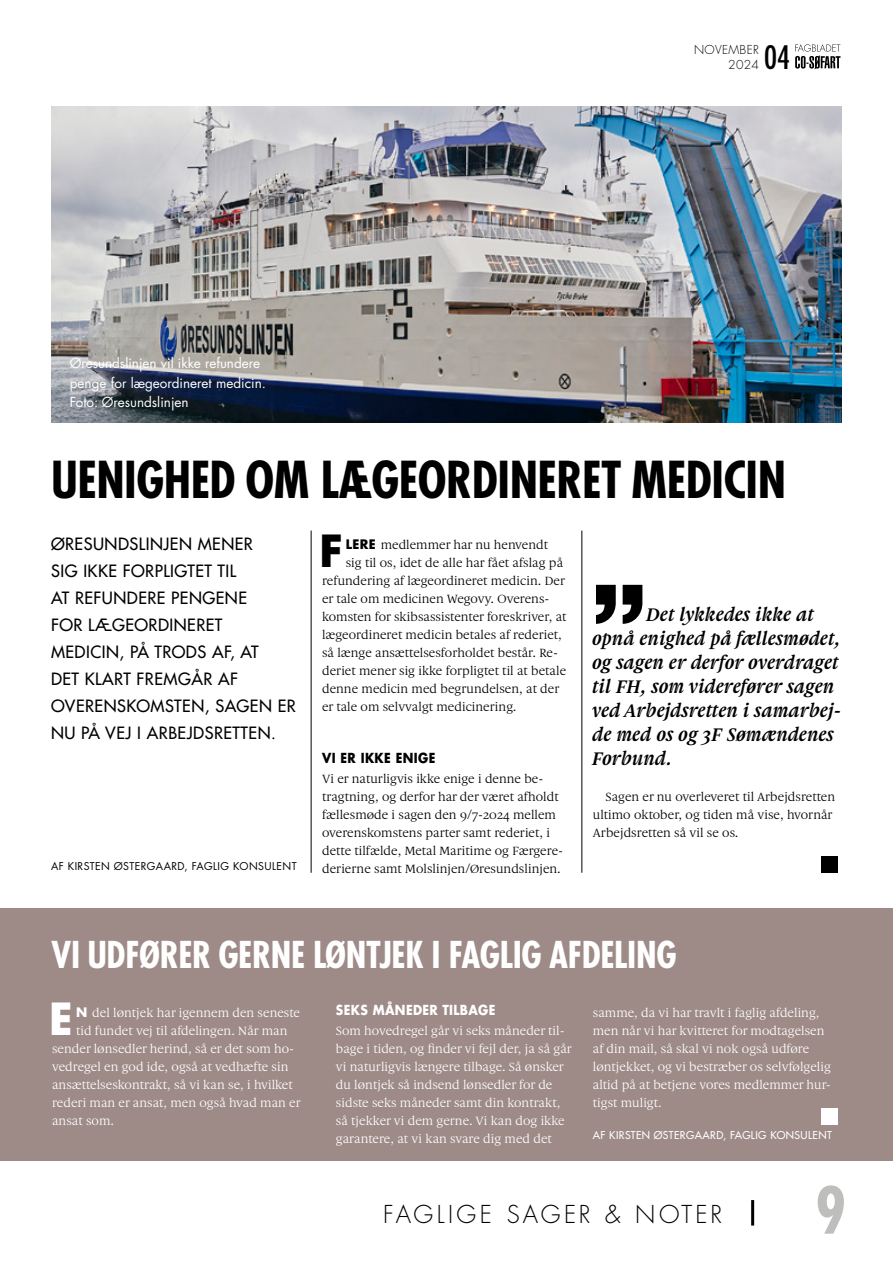
<style>
.page{position:relative;width:893px;height:1263px;background:#fff}
.page>*{position:absolute;margin:0;border:0;box-sizing:border-box;transform-origin:0 0}
.citat_-_med{font:900 108px "Helvetica LT Std";color:#000}
.slut-firkant__punktum{font:900 79.5px "Helvetica LT Std";color:#000}
.slut-firkant__punktum-2{font:900 79.5px "Helvetica LT Std";color:#fff}
.t1{font:700 condensed 63px "Futura LT Pro";color:#bebebd}
.overskrift_2{font:700 condensed 49.5px "Futura LT Pro";letter-spacing:-.01em;color:#000}
.brod_uncial_1_ord-fremhævet{font:700 43.05px "Futura LT Pro";color:#000}
.brod_uncial_1_ord-fremhævet-2{font:700 43.05px "Futura LT Pro";color:#fff}
.overskrift_3{font:700 condensed 36px "Futura LT Pro";letter-spacing:-.01em;color:#fff}
.t2{font:500 condensed 31.5px "Futura LT Pro";color:#000}
.t3{font:300 24px "Futura LT Pro";letter-spacing:.135em;color:#000}
.citat_-_med-2{font:italic 700 19.5px/24px "Gauthier FY";color:#000}
.Underrubrik{font:500 16.5px/27px "Futura LT Pro";letter-spacing:.03em;color:#000}
.billedtekst{font:13.5px/19.5px "Futura LT Pro";color:#fff}
.mellemrubrik{font:700 13.5px "Futura LT Pro";letter-spacing:.03em;color:#fff;scale:.9 1}
.mellemrubrik-2{font:700 13.5px "Futura LT Pro";letter-spacing:.03em;color:#000;scale:.9 1}
.brod_uden-indryk{font:12.75px/18px "Gauthier FY";letter-spacing:.005em;color:#fff}
.brod_uncial_1_ord-fremhævet-3{font:12.75px "Gauthier FY";letter-spacing:.005em;color:#000}
.brod_uden-indryk-2{font:12.75px/18px "Gauthier FY";letter-spacing:.005em;color:#000}
.brod_uncial_1_ord-fremhævet-4{font:12.75px "Gauthier FY";letter-spacing:.005em;color:#fff}
.brod_m-indryk{font:12.75px/18px "Gauthier FY";letter-spacing:.005em;color:#000}
.t4{font:300 12px/14.5px "Futura LT Pro";letter-spacing:.03em;color:#000;text-align:right}
.fotograf-forfatter{font:10.5px "Futura LT Pro";letter-spacing:.04em;color:#000}
.Fotograf-forfatter-HVID{font:500 10.5px "Futura LT Pro";letter-spacing:.04em;color:#fff}
.s1{font-family:"Futura LT Pro";font-weight:700}
</style>
<div class="page">
<img style="left:51px;top:106px;width:791px;height:317px">
<div style="left:0;top:909px;width:893px;height:252px;background:#9e8b88"></div>
<hr style="left:311px;top:531px;width:1px;height:342px;background:#000">
<hr style="left:582px;top:531px;width:1px;height:342px;background:#000">
<svg style="left:795px;top:44px;width:45px;height:25px"></svg>
<hr style="left:751px;top:1200px;width:3px;height:25px;background:#000">
<p class="billedtekst" style="left:70px;top:353px;width:198px">Øresundslinjen vil ikke refundere penge for lægeordineret medicin.<br>Foto: Øresundslinjen</p>
<p class="t4" style="left:694px;top:43px;width:66px">NOVEMBER<br>2024</p>
<h3 class="t2" style="left:764px;top:35px;width:28px">04</h3>
<p class="overskrift_2" style="left:51px;top:446px;width:736px">UENIGHED OM LÆGEORDINERET MEDICIN</p>
<p class="Underrubrik" style="left:51px;top:529px;width:246px">ØRESUNDSLINJEN MENER<br>SIG IKKE FORPLIGTET TIL<br>AT REFUNDERE PENGENE<br>FOR LÆGEORDINERET<br>MEDICIN, PÅ TRODS AF, AT<br>DET KLART FREMGÅR AF<br>OVERENSKOMSTEN, SAGEN ER<br>NU PÅ VEJ I ARBEJDSRETTEN.</p>
<p class="fotograf-forfatter" style="left:51px;top:858px;width:247px">AF KIRSTEN ØSTERGAARD, FAGLIG KONSULENT</p>
<p class="brod_uncial_1_ord-fremhævet" style="left:319px;top:517px;width:25px">F</p>
<p class="brod_uncial_1_ord-fremhævet-3" style="left:346px;top:537px;width:204px"><span class="s1">LERE</span> medlemmer har nu henvendt</p>
<p class="brod_uncial_1_ord-fremhævet-3" style="left:346px;top:555px;width:219px">sig til os, idet de alle har fået afslag på</p>
<p class="brod_uncial_1_ord-fremhævet-3" style="left:322px;top:573px;width:244px">refundering af lægeordineret medicin. Der</p>
<p class="brod_uncial_1_ord-fremhævet-3" style="left:322px;top:591px;width:229px">er tale om medicinen Wegovy. Overens-</p>
<p class="brod_uncial_1_ord-fremhævet-3" style="left:322px;top:609px;width:246px">komsten for skibsassistenter foreskriver, at</p>
<p class="brod_uncial_1_ord-fremhævet-3" style="left:322px;top:627px;width:241px">lægeordineret medicin betales af rederiet,</p>
<p class="brod_uncial_1_ord-fremhævet-3" style="left:322px;top:645px;width:238px">så længe ansættelsesforholdet består. Re-</p>
<p class="brod_uncial_1_ord-fremhævet-3" style="left:322px;top:663px;width:246px">deriet mener sig ikke forpligtet til at betale</p>
<p class="brod_uncial_1_ord-fremhævet-3" style="left:322px;top:681px;width:239px">denne medicin med begrundelsen, at der</p>
<p class="brod_uncial_1_ord-fremhævet-3" style="left:322px;top:699px;width:196px">er tale om selvvalgt medicinering.</p>
<p class="mellemrubrik-2" style="left:322px;top:748px;width:127px">VI ER IKKE ENIGE</p>
<p class="brod_uden-indryk-2" style="left:322px;top:769px;width:243px">Vi er naturligvis ikke enige i denne be&shy;tragtning, og derfor har der været afholdt fællesmøde i sagen den 9/7-2024 mellem overenskomstens parter samt rederiet, i dette tilfælde, Metal Maritime og Færgere&shy;derierne samt Molslinjen/Øresundslinjen.</p>
<p class="citat_-_med" style="left:593px;top:553px;width:55px">”</p>
<p class="citat_-_med-2" style="left:593px;top:602px;width:251px;text-indent:54px">Det lykkedes ikke at opnå enighed på fællesmødet, og sagen er derfor overdraget til FH, som viderefører sagen ved Arbejdsretten i samarbej&shy;de med os og 3F Sømændenes<br>Forbund.</p>
<p class="brod_m-indryk" style="left:593px;top:787px;width:244px;text-indent:13px">Sagen er nu overleveret til Arbejdsretten ultimo oktober, og tiden må vise, hvornår<br>Arbejdsretten så vil se os.</p>
<p class="slut-firkant__punktum" style="left:816px;top:792px;width:28px">.</p>
<p class="overskrift_3" style="left:51px;top:930px;width:627px">VI UDFØRER GERNE LØNTJEK I FAGLIG AFDELING</p>
<p class="brod_uncial_1_ord-fremhævet-2" style="left:49px;top:985px;width:25px">E</p>
<p class="brod_uncial_1_ord-fremhævet-4" style="left:76px;top:1005px;width:226px"><span class="s1">N</span> del løntjek har igennem den seneste</p>
<p class="mellemrubrik" style="left:336px;top:1000px;width:179px">SEKS MÅNEDER TILBAGE</p>
<p class="brod_uden-indryk" style="left:336px;top:1021px;width:237px">Som hovedregel går vi seks måneder til&shy;bage i tiden, og finder vi fejl der, ja så går vi naturligvis længere tilbage. Så ønsker du løntjek så indsend lønsedler for de sidste seks måneder samt din kontrakt, så tjekker vi dem gerne. Vi kan dog ikke garantere, at vi kan svare dig med det</p>
<p class="brod_uden-indryk" style="left:593px;top:1003px;width:239px">samme, da vi har travlt i faglig afdeling, men når vi har kvitteret for modtagelsen af din mail, så skal vi nok også udføre løntjekket, og vi bestræber os selvfølgelig altid på at betjene vores medlemmer hur&shy;tigst muligt.</p>
<p class="slut-firkant__punktum-2" style="left:816px;top:1044px;width:28px">.</p>
<p class="Fotograf-forfatter-HVID" style="left:593px;top:1127px;width:241px">AF KIRSTEN ØSTERGAARD, FAGLIG KONSULENT</p>
<p class="brod_uncial_1_ord-fremhævet-4" style="left:76px;top:1023px;width:213px">tid fundet vej til afdelingen. Når man</p>
<p class="brod_uncial_1_ord-fremhævet-4" style="left:52px;top:1041px;width:244px">sender lønsedler herind, så er det som ho-</p>
<p class="brod_uncial_1_ord-fremhævet-4" style="left:52px;top:1059px;width:238px">vedregel en god ide, også at vedhæfte sin</p>
<p class="brod_uncial_1_ord-fremhævet-4" style="left:52px;top:1077px;width:242px">ansættelseskontrakt, så vi kan se, i hvilket</p>
<p class="brod_uncial_1_ord-fremhævet-4" style="left:52px;top:1095px;width:250px">rederi man er ansat, men også hvad man er</p>
<p class="brod_uncial_1_ord-fremhævet-4" style="left:52px;top:1113px;width:64px">ansat som.</p>
<p class="t3" style="left:383px;top:1199px;width:340px">FAGLIGE SAGER &amp; NOTER</p>
<h3 class="t1" style="left:815px;top:1168px;width:32px">9</h3>
</div>
